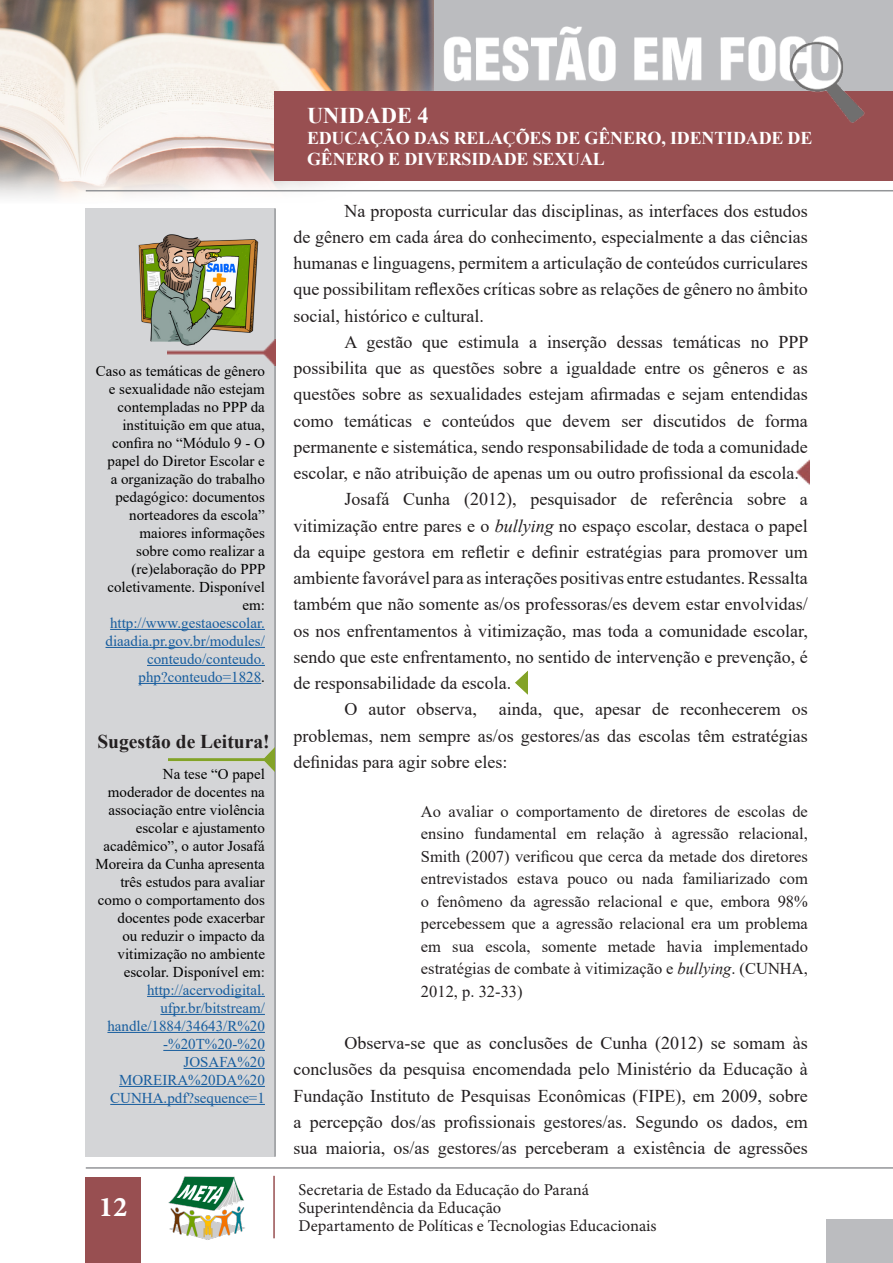
<style>
.page{position:relative;width:893px;height:1263px;background:#fff}
.page>*{position:absolute;margin:0;border:0;box-sizing:border-box;transform-origin:0 0}
.t1{font:700 28.5px "Minion Pro";color:#fff}
.t2{font:700 22.5px "Times New Roman";color:#fff}
.t3{font:700 19.5px "Times New Roman";color:#231f20}
.t4{font:18px/26.2px "Times New Roman";color:#231f20;text-align:justify}
.t5{font:700 18px/21px "Times New Roman";letter-spacing:-.01em;color:#fff}
.t6{font:16.5px/22.5px "Times New Roman";color:#231f20;text-align:justify}
.t7{font:16.5px/18px "Minion Pro";color:#231f20}
.t8{font:15px/18px "Times New Roman";color:#000;text-align:right}
.t9{font:15px/18px "Times New Roman";color:#175d9e;text-align:right}
.s1{color:#000}
.s2{font-style:italic}
</style>
<div class="page">
<img style="left:0;top:0;width:525px;height:198px">
<div style="left:434px;top:0;width:459px;height:180px;background:#bbbcbf"></div>
<div style="left:826px;top:1219px;width:67px;height:44px;background:#bbbcbf"></div>
<hr style="left:86px;top:190px;width:807px;height:1px;background:#939598">
<hr style="left:86px;top:1167px;width:807px;height:2px;background:#939598">
<div style="left:275px;top:92px;width:618px;height:89px;background:#984f51"></div>
<div style="left:85px;top:1177px;width:55px;height:86px;background:#984f51"></div>
<img style="left:434px;top:26px;width:433px;height:97px">
<hr style="left:273px;top:1176px;width:2px;height:62px;background:#984f51">
<img style="left:168px;top:1176px;width:77px;height:64px">
<img style="left:516px;top:670px;width:12px;height:24px">
<div style="left:85px;top:208px;width:190px;height:949px;background:#d4d5d7"></div>
<hr style="left:274px;top:208px;width:2px;height:949px;background:#939598">
<img style="left:138px;top:234px;width:121px;height:108px">
<img style="left:168px;top:340px;width:108px;height:25px">
<img style="left:169px;top:747px;width:106px;height:24px">
<hr style="left:110px;top:629px;width:155px;height:1px;background:#175d9e">
<hr style="left:106px;top:647px;width:159px;height:1px;background:#175d9e">
<hr style="left:147px;top:665px;width:118px;height:1px;background:#175d9e">
<hr style="left:139px;top:683px;width:122px;height:1px;background:#175d9e">
<hr style="left:147px;top:996px;width:118px;height:1px;background:#175d9e">
<hr style="left:160px;top:1014px;width:105px;height:1px;background:#175d9e">
<hr style="left:107px;top:1032px;width:158px;height:1px;background:#175d9e">
<hr style="left:163px;top:1050px;width:102px;height:1px;background:#175d9e">
<hr style="left:184px;top:1068px;width:81px;height:1px;background:#175d9e">
<hr style="left:119px;top:1086px;width:146px;height:1px;background:#175d9e">
<hr style="left:110px;top:1104px;width:155px;height:1px;background:#175d9e">
<img style="left:796px;top:460px;width:13px;height:25px">
<p class="t8" style="left:96px;top:361px;width:171px">Caso as temáticas de gênero e sexualidade não estejam contempladas no PPP da instituição em que atua, confira no “Módulo 9 - O papel do Diretor Escolar e<br>a organização do trabalho pedagógico: documentos norteadores da escola” maiores informações<br>sobre como realizar a (re)elaboração do PPP coletivamente. Disponível em:</p>
<p class="t9" style="left:106px;top:613px;width:161px">http://www.gestaoescolar. diaadia.pr.gov.br/modules/ conteudo/conteudo. php?conteudo=1828<span class="s1">.</span></p>
<p class="t3" style="left:97px;top:727px;width:174px">Sugestão de Leitura!</p>
<p class="t8" style="left:95px;top:764px;width:171px">Na tese “O papel moderador de docentes na associação entre violência escolar e ajustamento acadêmico”, o autor Josafá<br>Moreira da Cunha apresenta três estudos para avaliar como o comportamento dos docentes pode exacerbar<br>ou reduzir o impacto da vitimização no ambiente escolar. Disponível em:</p>
<p class="t9" style="left:107px;top:980px;width:159px">http://acervodigital. ufpr.br/bitstream/ handle/1884/34643/R%20 -%20T%20-%20<br>JOSAFA%20<br>MOREIRA%20DA%20<br>CUNHA.pdf?sequence=1</p>
<h1 class="t1" style="left:99px;top:1187px;width:30px">12</h1>
<p class="t2" style="left:307px;top:99px;width:123px">UNIDADE 4</p>
<p class="t5" style="left:307px;top:127px;width:507px">EDUCAÇÃO DAS RELAÇÕES DE GÊNERO, IDENTIDADE DE<br>GÊNERO E DIVERSIDADE SEXUAL</p>
<p class="t4" style="left:293px;top:197px;width:516px;text-indent:51px">Na proposta curricular das disciplinas, as interfaces dos estudos de gênero em cada área do conhecimento, especialmente a das ciências humanas e linguagens, permitem a articulação de conteúdos curriculares que possibilitam reflexões críticas sobre as relações de gênero no âmbito social, histórico e cultural.</p>
<p class="t4" style="left:293px;top:328px;width:517px;text-indent:51px">A gestão que estimula a inserção dessas temáticas no PPP possibilita que as questões sobre a igualdade entre os gêneros e as questões sobre as sexualidades estejam afirmadas e sejam entendidas como temáticas e conteúdos que devem ser discutidos de forma permanente e sistemática, sendo responsabilidade de toda a comunidade escolar, e não atribuição de apenas um ou outro profissional da escola.</p>
<p class="t4" style="left:293px;top:486px;width:516px;text-indent:51px">Josafá Cunha (2012), pesquisador de referência sobre a vitimização entre pares e o <span class="s2">bullying</span> no espaço escolar, destaca o papel da equipe gestora em refletir e definir estratégias para promover um ambiente favorável para as interações positivas entre estudantes. Ressalta também que não somente as/os professoras/es devem estar envolvidas/ os nos enfrentamentos à vitimização, mas toda a comunidade escolar, sendo que este enfrentamento, no sentido de intervenção e prevenção, é de responsabilidade da escola.</p>
<p class="t4" style="left:293px;top:696px;width:516px;text-indent:51px">O autor observa, ainda, que, apesar de reconhecerem os problemas, nem sempre as/os gestores/as das escolas têm estratégias definidas para agir sobre eles:</p>
<p class="t6" style="left:421px;top:799px;width:388px">Ao avaliar o comportamento de diretores de escolas de ensino fundamental em relação à agressão relacional, Smith (2007) verificou que cerca da metade dos diretores entrevistados estava pouco ou nada familiarizado com o fenômeno da agressão relacional e que, embora 98% percebessem que a agressão relacional era um problema em sua escola, somente metade havia implementado estratégias de combate à vitimização e <span class="s2">bullying</span>. (CUNHA, 2012, p. 32-33)</p>
<p class="t4" style="left:293px;top:1029px;width:516px;text-indent:51px">Observa-se que as conclusões de Cunha (2012) se somam às conclusões da pesquisa encomendada pelo Ministério da Educação à Fundação Instituto de Pesquisas Econômicas (FIPE), em 2009, sobre a percepção dos/as profissionais gestores/as. Segundo os dados, em sua maioria, os/as gestores/as perceberam a existência de agressões</p>
<p class="t7" style="left:299px;top:1181px;width:359px">Secretaria de Estado da Educação do Paraná<br>Superintendência da Educação<br>Departamento de Políticas e Tecnologias Educacionais</p>
</div>
